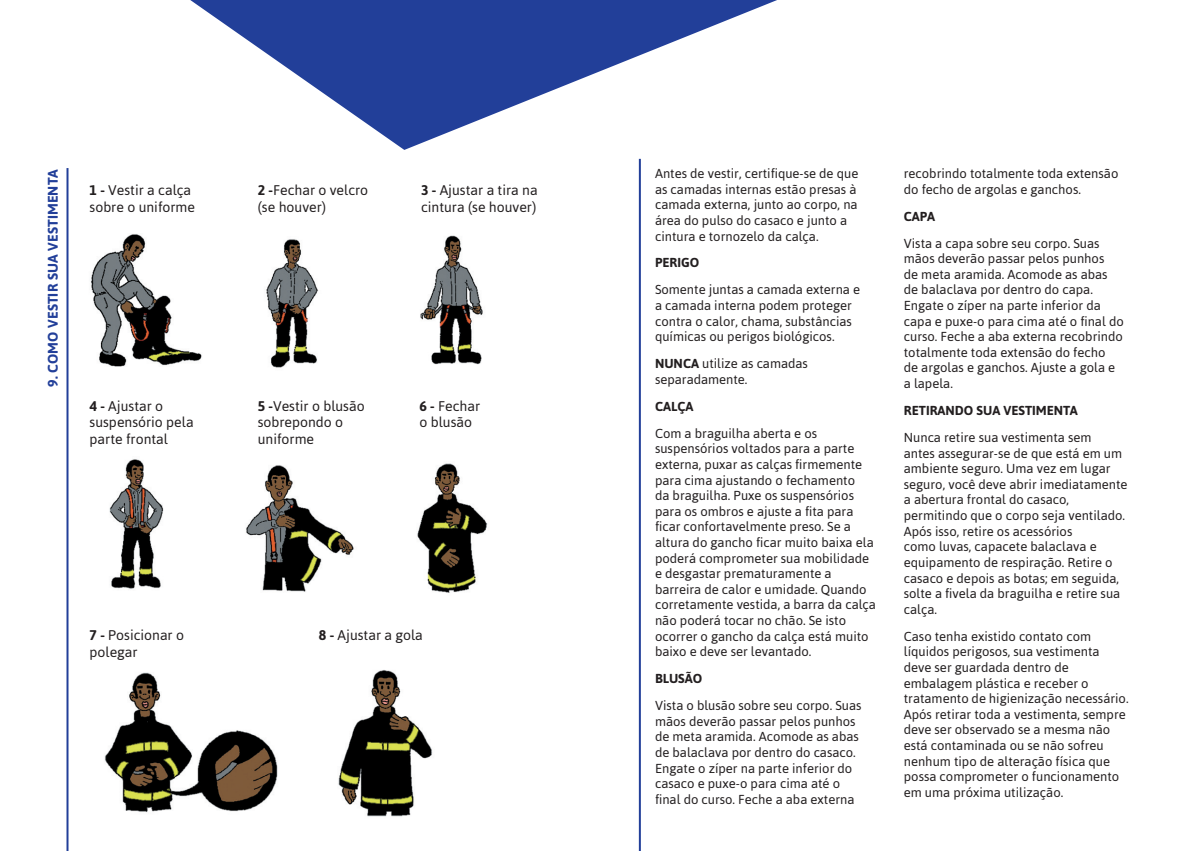
<style>
.page{position:relative;width:1191px;height:851px;background:#fff}
.page>*{position:absolute;margin:0;border:0;box-sizing:border-box;transform-origin:0 0}
.t1{font:14px/16.8px "Asap";color:#231f20}
.t2{font:700 14px "Asap";letter-spacing:.01em;color:#223f99}
.t3{font:13px/15.6px "Asap";color:#231f20}
.t4{font:700 13px "Asap";color:#231f20}
.s1{font-weight:700}
</style>
<div class="page">
<hr style="left:66px;top:168px;width:2px;height:682px;background:#223f99">
<img style="left:91px;top:234px;width:111px;height:133px">
<img style="left:104px;top:672px;width:174px;height:141px">
<img style="left:109px;top:459px;width:55px;height:130px">
<img style="left:420px;top:235px;width:63px;height:130px">
<img style="left:417px;top:463px;width:71px;height:130px">
<img style="left:266px;top:239px;width:53px;height:129px">
<img style="left:338px;top:670px;width:95px;height:147px">
<img style="left:246px;top:465px;width:108px;height:127px">
<svg style="left:190px;top:0;width:587px;height:150px"></svg>
<hr style="left:639px;top:159px;width:2px;height:691px;background:#223f99">
<p class="t2" style="left:43px;top:386px;width:218px;rotate:-90deg">9. COMO VESTIR SUA VESTIMENTA</p>
<p class="t3" style="left:655px;top:165px;width:205px">Antes de vestir, certifique-se de que as camadas internas estão presas à camada externa, junto ao corpo, na área do pulso do casaco e junto a cintura e tornozelo da calça.</p>
<p class="t1" style="left:90px;top:181px;width:107px"><span class="s1">1 -</span> Vestir a calça sobre o uniforme</p>
<p class="t1" style="left:258px;top:181px;width:112px"><span class="s1">2 -</span>Fechar o velcro (se houver)</p>
<p class="t1" style="left:421px;top:181px;width:118px"><span class="s1">3 -</span> Ajustar a tira na cintura (se houver)</p>
<p class="t4" style="left:655px;top:254px;width:46px">PERIGO</p>
<p class="t3" style="left:655px;top:282px;width:207px">Somente juntas a camada externa e a camada interna podem proteger contra o calor, chama, substâncias químicas ou perigos biológicos.</p>
<p class="t3" style="left:655px;top:355px;width:154px"><span class="s1">NUNCA</span> utilize as camadas separadamente.</p>
<p class="t4" style="left:655px;top:397px;width:40px">CALÇA</p>
<p class="t3" style="left:655px;top:425px;width:222px">Com a braguilha aberta e os suspensórios voltados para a parte externa, puxar as calças firmemente para cima ajustando o fechamento<br>da braguilha. Puxe os suspensórios para os ombros e ajuste a fita para ficar confortavelmente preso. Se a altura do gancho ficar muito baixa ela poderá comprometer sua mobilidade e desgastar prematuramente a barreira de calor e umidade. Quando corretamente vestida, a barra da calça não poderá tocar no chão. Se isto ocorrer o gancho da calça está muito baixo e deve ser levantado.</p>
<p class="t4" style="left:655px;top:669px;width:49px">BLUSÃO</p>
<p class="t3" style="left:655px;top:697px;width:208px">Vista o blusão sobre seu corpo. Suas mãos deverão passar pelos punhos de meta aramida. Acomode as abas de balaclava por dentro do casaco.<br>Engate o zíper na parte inferior do casaco e puxe-o para cima até o final do curso. Feche a aba externa</p>
<p class="t1" style="left:90px;top:397px;width:105px"><span class="s1">4 -</span> Ajustar o suspensório pela parte frontal</p>
<p class="t1" style="left:419px;top:397px;width:62px"><span class="s1">6 -</span> Fechar o blusão</p>
<p class="t1" style="left:258px;top:397px;width:108px"><span class="s1">5 -</span>Vestir o blusão sobrepondo o uniforme</p>
<p class="t1" style="left:90px;top:626px;width:96px"><span class="s1">7 -</span> Posicionar o polegar</p>
<p class="t1" style="left:319px;top:626px;width:106px"><span class="s1">8 -</span> Ajustar a gola</p>
<p class="t3" style="left:903px;top:165px;width:216px">recobrindo totalmente toda extensão do fecho de argolas e ganchos.</p>
<p class="t4" style="left:903px;top:207px;width:33px">CAPA</p>
<p class="t3" style="left:903px;top:235px;width:221px">Vista a capa sobre seu corpo. Suas mãos deverão passar pelos punhos<br>de meta aramida. Acomode as abas de balaclava por dentro do capa.<br>Engate o zíper na parte inferior da capa e puxe-o para cima até o final do curso. Feche a aba externa recobrindo totalmente toda extensão do fecho<br>de argolas e ganchos. Ajuste a gola e a lapela.</p>
<p class="t4" style="left:903px;top:401px;width:176px">RETIRANDO SUA VESTIMENTA</p>
<p class="t3" style="left:903px;top:429px;width:225px">Nunca retire sua vestimenta sem<br>antes assegurar-se de que está em um ambiente seguro. Uma vez em lugar seguro, você deve abrir imediatamente a abertura frontal do casaco, permitindo que o corpo seja ventilado.<br>Após isso, retire os acessórios<br>como luvas, capacete balaclava e equipamento de respiração. Retire o casaco e depois as botas; em seguida, solte a fivela da braguilha e retire sua calça.</p>
<p class="t3" style="left:903px;top:628px;width:226px">Caso tenha existido contato com líquidos perigosos, sua vestimenta deve ser guardada dentro de embalagem plástica e receber o tratamento de higienização necessário.<br>Após retirar toda a vestimenta, sempre deve ser observado se a mesma não está contaminada ou se não sofreu nenhum tipo de alteração física que possa comprometer o funcionamento em uma próxima utilização.</p>
</div>
